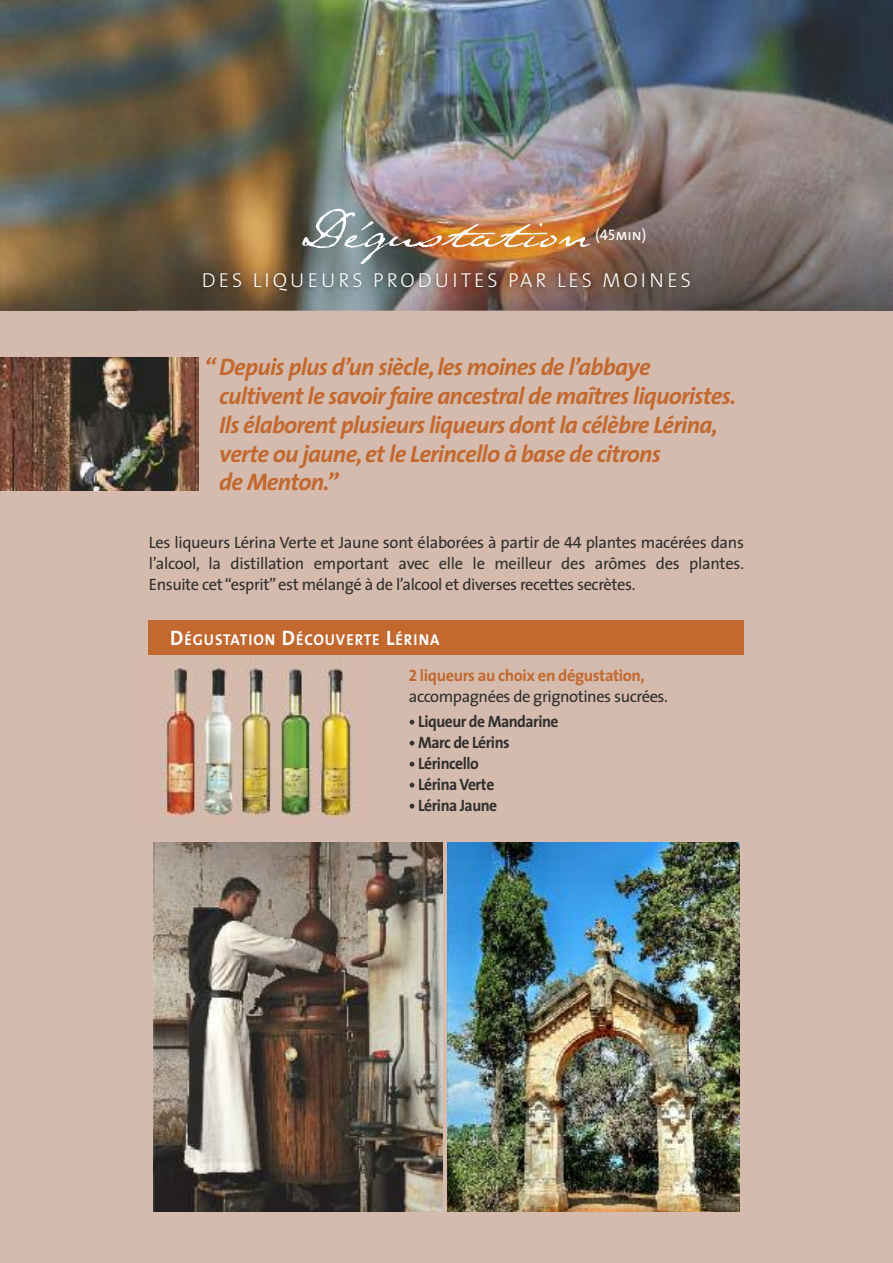
<style>
.page{position:relative;width:893px;height:1263px;background:#d4bbad}
.page>*{position:absolute;margin:0;border:0;box-sizing:border-box;transform-origin:0 0}
.t1{font:62.25px "Texas Hero";color:#fff}
.t2{font:italic 700 24px/28.8px "The Sans";letter-spacing:-.03em;color:#c3682e}
.t3{font:300 20.25px "The Sans";letter-spacing:.15em;color:#fff}
.t4{font:16.5px/21px "The Sans";letter-spacing:-.025em;color:#2f2f2e;text-align:justify}
.t5{font:700 16.5px "The Sans";letter-spacing:-.03em;color:#2f2f2e;scale:.95 1}
.t6{font:700 15.75px "The Sans";letter-spacing:.065em;color:#fff;scale:.95 1}
.t7{font:15.3px "The Sans Caps";color:#fff}
.s1{font-family:"The Sans Caps"}
.s2{font-size:21px}
.s3{font-family:"The Sans Bold Caps";color:#c3682e}
.s4{font-weight:700;color:#c3682e}
</style>
<div class="page">
<img style="left:0;top:0;width:893px;height:310px">
<img style="left:137px;top:260px;width:621px;height:51px">
<div style="left:149px;top:621px;width:595px;height:34px;background:#c3682e"></div>
<img style="left:161px;top:659px;width:194px;height:164px">
<img style="left:0;top:357px;width:199px;height:134px">
<img style="left:153px;top:842px;width:289px;height:370px">
<img style="left:447px;top:842px;width:292px;height:370px">
<h1 class="t1" style="left:302px;top:188px;width:290px">Dégustation</h1>
<p class="t3" style="left:202px;top:272px;width:490px">DES LIQUEURS PRODUITES PAR LES MOINES</p>
<p class="t7" style="left:595px;top:230px;width:53px">(45min)</p>
<h2 class="t2" style="left:219px;top:355px;width:518px;text-indent:-15px">“ Depuis plus d’un siècle,les moines de l’abbaye cultivent le savoirfaire ancestral de maîtres liquoristes.<br>Ils élaborent plusieurs liqueurs dont la célèbre Lérina, verte ou jaune,et le Lerincello à base de citrons<br>de Menton.”</h2>
<p class="t4" style="left:149px;top:534px;width:597px">Les liqueurs Lérina Verte et Jaune sont élaborées à partir de <span class="s1">44</span> plantes macérées dans l’alcool, la distillation emportant avec elle le meilleur des arômes des plantes.<br>Ensuite cet “esprit”est mélangé à de l’alcool et diverses recettes secrètes.</p>
<p class="t6" style="left:170px;top:633px;width:285px"><span class="s2">D</span>ÉGUSTATION <span class="s2">D</span>ÉCOUVERTE <span class="s2">L</span>ÉRINA</p>
<p class="t4" style="left:409px;top:666px;width:261px"><span class="s3">2</span> <span class="s4">liqueurs au choix en dégustation, </span>accompagnées de grignotines sucrées.</p>
<p class="t5" style="left:409px;top:715px;width:159px">• Liqueur de Mandarine</p>
<p class="t5" style="left:409px;top:736px;width:108px">• Marc de Lérins</p>
<p class="t5" style="left:409px;top:757px;width:75px">• Lérincello</p>
<p class="t5" style="left:409px;top:778px;width:91px">• Lérina Verte</p>
<p class="t5" style="left:409px;top:799px;width:95px">• Lérina Jaune</p>
</div>
